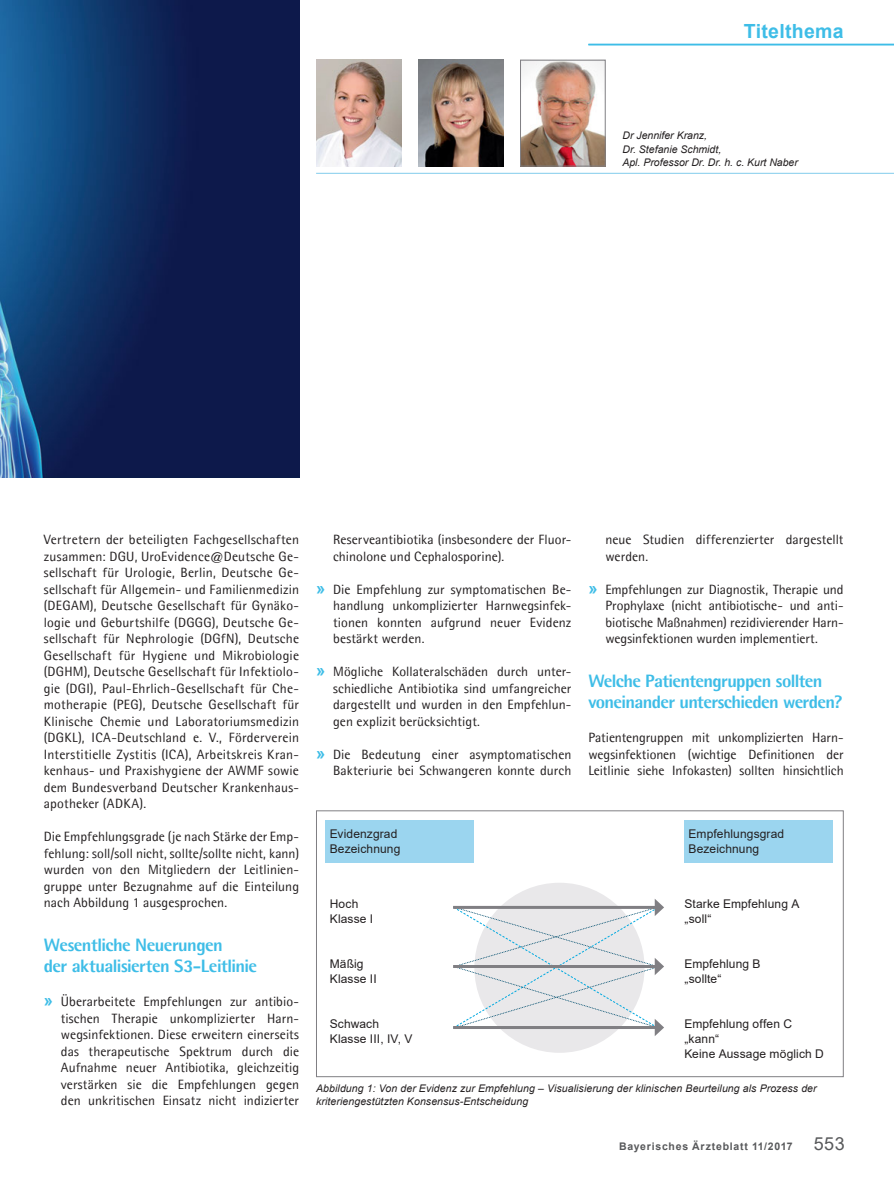
<style>
.page{position:relative;width:894px;height:1190px;background:#fff}
.page>*{position:absolute;margin:0;border:0;box-sizing:border-box;transform-origin:0 0}
.t1{font:700 19.5px "Arial";letter-spacing:.015em;color:#3ebde7}
.t2{font:800 18px/21px "Agfa Rotis Semisans";letter-spacing:-.035em;color:#3ebde7}
.t3{font:13.5px/16.5px "Agfa Rotis Semisans";letter-spacing:.005em;color:#231f20;text-align:justify}
.t4{font:12px/15px "Arial";letter-spacing:.01em;color:#231f20}
.t5{font:italic 10.5px/13.5px "Arial";letter-spacing:.01em;color:#231f20}
.t6{font:700 10.5px "Arial";letter-spacing:.07em;color:#58595b}
.s1{font-family:"Arial";font-weight:700;font-size:16.5px;color:#3ebde7}
.s2{font-weight:400;font-size:18px}
</style>
<div class="page">
<hr style="left:588px;top:44px;width:305px;height:1px;background:#3ebde7">
<img style="left:0;top:0;width:299px;height:478px">
<hr style="left:316px;top:173px;width:577px;height:1px;background:#81ccec">
<img style="left:316px;top:60px;width:85px;height:106px">
<img style="left:418px;top:60px;width:85px;height:106px">
<img style="left:522px;top:62px;width:81px;height:102px">
<div style="left:520px;top:60px;width:85px;height:106px;border:1px solid #807f83"></div>
<div style="left:316px;top:810px;width:527px;height:267px;border:1px solid #807f83"></div>
<div style="left:325px;top:820px;width:149px;height:42px;background:#9bd5ef"></div>
<div style="left:684px;top:820px;width:149px;height:42px;background:#9bd5ef"></div>
<div style="left:474px;top:883px;width:170px;height:170px;background:#e9e8ea;border-radius:50%"></div>
<svg style="left:453px;top:899px;width:211px;height:137px"></svg>
<h1 class="t1" style="left:743px;top:20px;width:101px">Titelthema</h1>
<p class="t5" style="left:622px;top:129px;width:177px">Dr Jennifer Kranz,<br>Dr. Stefanie Schmidt,<br>Apl. Professor Dr. Dr. h. c. Kurt Naber</p>
<p class="t3" style="left:44px;top:531px;width:257px">Vertretern der beteiligten Fachgesellschaften zusammen: DGU, UroEvidence@Deutsche Ge&shy;sellschaft für Urologie, Berlin, Deutsche Ge&shy;sellschaft für Allgemein- und Familienmedizin (DEGAM), Deutsche Gesellschaft für Gynäko&shy;logie und Geburtshilfe (DGGG), Deutsche Ge&shy;sellschaft für Nephrologie (DGfN), Deutsche Gesellschaft für Hygiene und Mikrobiologie (DGHM), Deutsche Gesellschaft für Infektiolo&shy;gie (DGI), Paul-Ehrlich-Gesellschaft für Che&shy;motherapie (PEG), Deutsche Gesellschaft für Klinische Chemie und Laboratoriumsmedizin (DGKL), ICA-Deutschland e. V., Förderverein Interstitielle Zystitis (ICA), Arbeitskreis Kran&shy;kenhaus- und Praxishygiene der AWMF sowie dem Bundesverband Deutscher Krankenhaus&shy;apotheker (ADKA).</p>
<p class="t3" style="left:44px;top:828px;width:257px">Die Empfehlungsgrade (je nach Stärke der Emp&shy;fehlung: soll/soll nicht, sollte/sollte nicht, kann) wurden von den Mitgliedern der Leitlinien&shy;gruppe unter Bezugnahme auf die Einteilung nach Abbildung 1 ausgesprochen.</p>
<h2 class="t2" style="left:44px;top:934px;width:215px">Wesentliche Neuerungen<br>der aktualisierten S3-Leitlinie</h2>
<p class="t3" style="left:61px;top:993px;width:240px;text-indent:-17px"><span class="s1">»</span> Überarbeitete Empfehlungen zur antibio&shy;tischen Therapie unkomplizierter Harn&shy;wegsinfektionen. Diese erweitern einerseits das therapeutische Spektrum durch die Aufnahme neuer Antibiotika, gleichzeitig verstärken sie die Empfehlungen gegen den unkritischen Einsatz nicht indizierter</p>
<p class="t3" style="left:333px;top:531px;width:240px">Reserveantibiotika (insbesondere der Fluor&shy;chinolone und Cephalosporine).</p>
<p class="t3" style="left:333px;top:581px;width:240px;text-indent:-17px"><span class="s1">»</span> Die Empfehlung zur symptomatischen Be&shy;handlung unkomplizierter Harnwegsinfek&shy;tionen konnten aufgrund neuer Evidenz bestärkt werden.</p>
<p class="t3" style="left:333px;top:663px;width:240px;text-indent:-17px"><span class="s1">»</span> Mögliche Kollateralschäden durch unter&shy;schiedliche Antibiotika sind umfangreicher dargestellt und wurden in den Empfehlun&shy;gen explizit berücksichtigt.</p>
<p class="t3" style="left:316px;top:746px;width:257px;text-align:right"><span class="s1">»</span> Die Bedeutung einer asymptomatischen<br>Bakteriurie bei Schwangeren konnte durch</p>
<p class="t3" style="left:605px;top:531px;width:240px">neue Studien differenzierter dargestellt werden.</p>
<p class="t3" style="left:605px;top:581px;width:240px;text-indent:-17px"><span class="s1">»</span> Empfehlungen zur Diagnostik, Therapie und Prophylaxe (nicht antibiotische- und anti&shy;biotische Maßnahmen) rezidivierender Harn&shy;wegsinfektionen wurden implementiert.</p>
<h2 class="t2" style="left:588px;top:670px;width:255px">Welche Patientengruppen sollten voneinander unterschieden werden?</h2>
<p class="t3" style="left:588px;top:729px;width:257px">Patientengruppen mit unkomplizierten Harn&shy;wegsinfektionen (wichtige Definitionen der Leitlinie siehe Infokasten) sollten hinsichtlich</p>
<p class="t4" style="left:330px;top:826px;width:72px">Evidenzgrad<br>Bezeichnung</p>
<p class="t4" style="left:330px;top:896px;width:45px">Hoch<br>Klasse I</p>
<p class="t4" style="left:330px;top:956px;width:48px">Mäßig<br>Klasse II</p>
<p class="t4" style="left:330px;top:1016px;width:84px">Schwach<br>Klasse III, IV, V</p>
<p class="t4" style="left:688px;top:826px;width:97px">Empfehlungsgrad<br>Bezeichnung</p>
<p class="t4" style="left:684px;top:896px;width:116px">Starke Empfehlung A „soll“</p>
<p class="t4" style="left:684px;top:956px;width:78px">Empfehlung B „sollte“</p>
<p class="t4" style="left:684px;top:1016px;width:141px">Empfehlung offen C „kann“<br>Keine Aussage möglich D</p>
<p class="t5" style="left:316px;top:1081px;width:502px">Abbildung 1: Von der Evidenz zur Empfehlung – Visualisierung der klinischen Beurteilung als Prozess der kriteriengestützten Konsensus-Entscheidung</p>
<p class="t6" style="left:619px;top:1140px;width:227px">Bayerisches Ärzteblatt 11/2017 <span class="s2">553</span></p>
</div>
